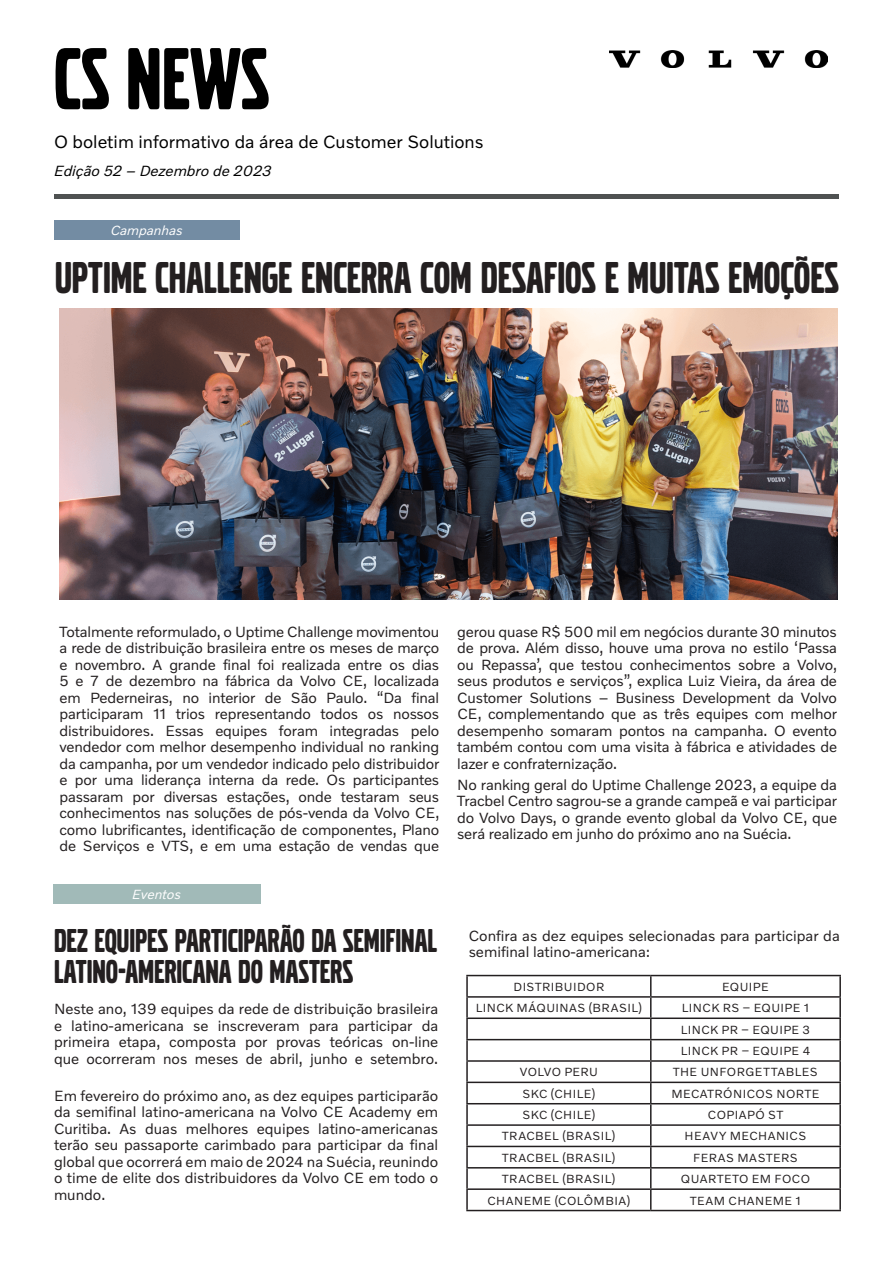
<style>
.page{position:relative;width:893px;height:1263px;background:#fff}
.page>*{position:absolute;margin:0;border:0;box-sizing:border-box;transform-origin:0 0}
.t1{font:91.8px "Volvo Broad Pro";letter-spacing:.005em;color:#000}
.Paragraph_Style_1{font:46.5px "Volvo Broad Pro";color:#231f20}
.Paragraph_Style_1-2{font:34.5px/31.5px "Volvo Broad Pro";color:#231f20}
.t2{font:18px "Volvo Novum";color:#000}
.Estilo_de_parágrafo_2{font:15px/16.5px "Volvo Novum";color:#231f20;text-align:justify}
.t3{font:italic 15px "Volvo Novum";color:#000}
.t4{font:italic 13.5px "Volvo Novum";color:#fff}
.Paragraph_Style_1-3{font:12px "Volvo Novum";letter-spacing:.04em;color:#231f20}
.Paragraph_Style_1-4{font:12px "Volvo Novum";letter-spacing:.02em;color:#231f20}
</style>
<div class="page">
<hr style="left:54px;top:195px;width:785px;height:4px;background:#4f5252">
<div style="left:54px;top:221px;width:186px;height:19px;background:#738ca3"></div>
<img style="left:610px;top:50px;width:217px;height:17px">
<img style="left:60px;top:308px;width:777px;height:292px">
<div style="left:53px;top:884px;width:208px;height:20px;background:#a1bab8"></div>
<hr style="left:466px;top:975px;width:185px;height:1px;background:#231f20">
<hr style="left:466px;top:976px;width:2px;height:20px;background:#231f20">
<hr style="left:651px;top:975px;width:190px;height:1px;background:#231f20">
<hr style="left:650px;top:976px;width:2px;height:20px;background:#231f20">
<hr style="left:839px;top:976px;width:2px;height:20px;background:#231f20">
<hr style="left:466px;top:996px;width:185px;height:2px;background:#231f20">
<svg style="left:466px;top:998px;width:2px;height:19px"></svg>
<hr style="left:651px;top:996px;width:190px;height:2px;background:#231f20">
<svg style="left:650px;top:998px;width:2px;height:19px"></svg>
<svg style="left:839px;top:998px;width:2px;height:19px"></svg>
<hr style="left:466px;top:1017px;width:185px;height:2px;background:#231f20">
<hr style="left:466px;top:1019px;width:2px;height:20px;background:#231f20">
<hr style="left:651px;top:1017px;width:190px;height:2px;background:#231f20">
<hr style="left:650px;top:1019px;width:2px;height:20px;background:#231f20">
<hr style="left:839px;top:1019px;width:2px;height:20px;background:#231f20">
<hr style="left:466px;top:1039px;width:185px;height:1px;background:#231f20">
<hr style="left:466px;top:1040px;width:2px;height:20px;background:#231f20">
<hr style="left:651px;top:1039px;width:190px;height:1px;background:#231f20">
<hr style="left:650px;top:1040px;width:2px;height:20px;background:#231f20">
<hr style="left:839px;top:1040px;width:2px;height:20px;background:#231f20">
<hr style="left:466px;top:1060px;width:185px;height:2px;background:#231f20">
<svg style="left:466px;top:1062px;width:2px;height:19px"></svg>
<hr style="left:651px;top:1060px;width:190px;height:2px;background:#231f20">
<svg style="left:650px;top:1062px;width:2px;height:19px"></svg>
<svg style="left:839px;top:1062px;width:2px;height:19px"></svg>
<hr style="left:466px;top:1081px;width:185px;height:2px;background:#231f20">
<hr style="left:466px;top:1083px;width:2px;height:20px;background:#231f20">
<hr style="left:651px;top:1081px;width:190px;height:2px;background:#231f20">
<hr style="left:650px;top:1083px;width:2px;height:20px;background:#231f20">
<hr style="left:839px;top:1083px;width:2px;height:20px;background:#231f20">
<hr style="left:466px;top:1103px;width:185px;height:1px;background:#231f20">
<hr style="left:466px;top:1104px;width:2px;height:20px;background:#231f20">
<hr style="left:651px;top:1103px;width:190px;height:1px;background:#231f20">
<hr style="left:650px;top:1104px;width:2px;height:20px;background:#231f20">
<hr style="left:839px;top:1104px;width:2px;height:20px;background:#231f20">
<hr style="left:466px;top:1124px;width:185px;height:2px;background:#231f20">
<hr style="left:466px;top:1126px;width:2px;height:20px;background:#231f20">
<hr style="left:651px;top:1124px;width:190px;height:2px;background:#231f20">
<hr style="left:650px;top:1126px;width:2px;height:20px;background:#231f20">
<hr style="left:839px;top:1126px;width:2px;height:20px;background:#231f20">
<hr style="left:466px;top:1146px;width:185px;height:1px;background:#231f20">
<hr style="left:466px;top:1147px;width:2px;height:20px;background:#231f20">
<hr style="left:651px;top:1146px;width:190px;height:1px;background:#231f20">
<hr style="left:650px;top:1147px;width:2px;height:20px;background:#231f20">
<hr style="left:839px;top:1147px;width:2px;height:20px;background:#231f20">
<hr style="left:466px;top:1167px;width:185px;height:1px;background:#231f20">
<hr style="left:466px;top:1168px;width:2px;height:20px;background:#231f20">
<hr style="left:651px;top:1167px;width:190px;height:1px;background:#231f20">
<hr style="left:650px;top:1168px;width:2px;height:20px;background:#231f20">
<hr style="left:839px;top:1168px;width:2px;height:20px;background:#231f20">
<hr style="left:466px;top:1188px;width:185px;height:2px;background:#231f20">
<hr style="left:466px;top:1190px;width:2px;height:20px;background:#231f20">
<hr style="left:651px;top:1188px;width:190px;height:2px;background:#231f20">
<hr style="left:650px;top:1190px;width:2px;height:20px;background:#231f20">
<hr style="left:839px;top:1190px;width:2px;height:20px;background:#231f20">
<hr style="left:466px;top:1210px;width:185px;height:1px;background:#231f20">
<hr style="left:651px;top:1210px;width:190px;height:1px;background:#231f20">
<p class="t1" style="left:54px;top:36px;width:217px">CS NEWS</p>
<p class="t2" style="left:54px;top:131px;width:431px">O boletim informativo da área de Customer Solutions</p>
<p class="t3" style="left:54px;top:161px;width:219px">Edição 52 – Dezembro de 2023</p>
<p class="t4" style="left:111px;top:222px;width:74px">Campanhas</p>
<p class="Paragraph_Style_1" style="left:55px;top:256px;width:785px">UPTIME CHALLENGE ENCERRA COM DESAFIOS E MUITAS EMOÇÕES</p>
<p class="Estilo_de_parágrafo_2" style="left:60px;top:623px;width:381px">Totalmente reformulado, o Uptime Challenge movimentou a rede de distribuição brasileira entre os meses de março e novembro. A grande final foi realizada entre os dias 5 e 7 de dezembro na fábrica da Volvo CE, localizada em Pederneiras, no interior de São Paulo. “Da final participaram 11 trios representando todos os nossos distribuidores. Essas equipes foram integradas pelo vendedor com melhor desempenho individual no ranking da campanha, por um vendedor indicado pelo distribuidor e por uma liderança interna da rede. Os participantes passaram por diversas estações, onde testaram seus conhecimentos nas soluções de pós-venda da Volvo CE, como lubrificantes, identificação de componentes, Plano de Serviços e VTS, e em uma estação de vendas que</p>
<p class="Estilo_de_parágrafo_2" style="left:457px;top:623px;width:381px">gerou quase R$ 500 mil em negócios durante 30 minutos de prova. Além disso, houve uma prova no estilo ‘Passa ou Repassa’, que testou conhecimentos sobre a Volvo, seus produtos e serviços”, explica Luiz Vieira, da área de Customer Solutions – Business Development da Volvo CE, complementando que as três equipes com melhor desempenho somaram pontos na campanha. O evento também contou com uma visita à fábrica e atividades de lazer e confraternização.</p>
<p class="Estilo_de_parágrafo_2" style="left:457px;top:776px;width:381px">No ranking geral do Uptime Challenge 2023, a equipe da Tracbel Centro sagrou-se a grande campeã e vai participar do Volvo Days, o grande evento global da Volvo CE, que será realizado em junho do próximo ano na Suécia.</p>
<p class="t4" style="left:132px;top:886px;width:51px">Eventos</p>
<p class="Paragraph_Style_1-2" style="left:54px;top:925px;width:385px">DEZ EQUIPES PARTICIPARÃO DA SEMIFINAL<br>LATINO-AMERICANA DO MASTERS</p>
<p class="Estilo_de_parágrafo_2" style="left:54px;top:1000px;width:386px">Neste ano, 139 equipes da rede de distribuição brasileira e latino-americana se inscreveram para participar da primeira etapa, composta por provas teóricas on-line que ocorreram nos meses de abril, junho e setembro.</p>
<p class="Estilo_de_parágrafo_2" style="left:54px;top:1087px;width:386px">Em fevereiro do próximo ano, as dez equipes participarão da semifinal latino-americana na Volvo CE Academy em Curitiba. As duas melhores equipes latino-americanas terão seu passaporte carimbado para participar da final global que ocorrerá em maio de 2024 na Suécia, reunindo o time de elite dos distribuidores da Volvo CE em todo o mundo.</p>
<p class="Estilo_de_parágrafo_2" style="left:469px;top:927px;width:373px">Confira as dez equipes selecionadas para participar da semifinal latino-americana:</p>
<p class="Paragraph_Style_1-3" style="left:513px;top:979px;width:92px">DISTRIBUIDOR</p>
<p class="Paragraph_Style_1-3" style="left:722px;top:979px;width:48px">EQUIPE</p>
<p class="Paragraph_Style_1-3" style="left:476px;top:1000px;width:168px">LINCK MÁQUINAS (BRASIL)</p>
<p class="Paragraph_Style_1-3" style="left:682px;top:1000px;width:129px">LINCK RS – EQUIPE 1</p>
<p class="Paragraph_Style_1-3" style="left:681px;top:1022px;width:131px">LINCK PR – EQUIPE 3</p>
<p class="Paragraph_Style_1-3" style="left:681px;top:1043px;width:131px">LINCK PR – EQUIPE 4</p>
<p class="Paragraph_Style_1-4" style="left:520px;top:1064px;width:80px">VOLVO PERU</p>
<p class="Paragraph_Style_1-3" style="left:673px;top:1064px;width:146px">THE UNFORGETTABLES</p>
<p class="Paragraph_Style_1-3" style="left:522px;top:1086px;width:75px">SKC (CHILE)</p>
<p class="Paragraph_Style_1-3" style="left:671px;top:1086px;width:150px">MECATRÓNICOS NORTE</p>
<p class="Paragraph_Style_1-3" style="left:522px;top:1107px;width:75px">SKC (CHILE)</p>
<p class="Paragraph_Style_1-3" style="left:708px;top:1107px;width:77px">COPIAPÓ ST</p>
<p class="Paragraph_Style_1-3" style="left:502px;top:1129px;width:115px">TRACBEL (BRASIL)</p>
<p class="Paragraph_Style_1-3" style="left:685px;top:1129px;width:123px">HEAVY MECHANICS</p>
<p class="Paragraph_Style_1-3" style="left:502px;top:1150px;width:115px">TRACBEL (BRASIL)</p>
<p class="Paragraph_Style_1-3" style="left:693px;top:1150px;width:106px">FERAS MASTERS</p>
<p class="Paragraph_Style_1-3" style="left:502px;top:1171px;width:115px">TRACBEL (BRASIL)</p>
<p class="Paragraph_Style_1-3" style="left:681px;top:1171px;width:131px">QUARTETO EM FOCO</p>
<p class="Paragraph_Style_1-3" style="left:487px;top:1193px;width:144px">CHANEME (COLÔMBIA)</p>
<p class="Paragraph_Style_1-3" style="left:690px;top:1193px;width:112px">TEAM CHANEME 1</p>
</div>
